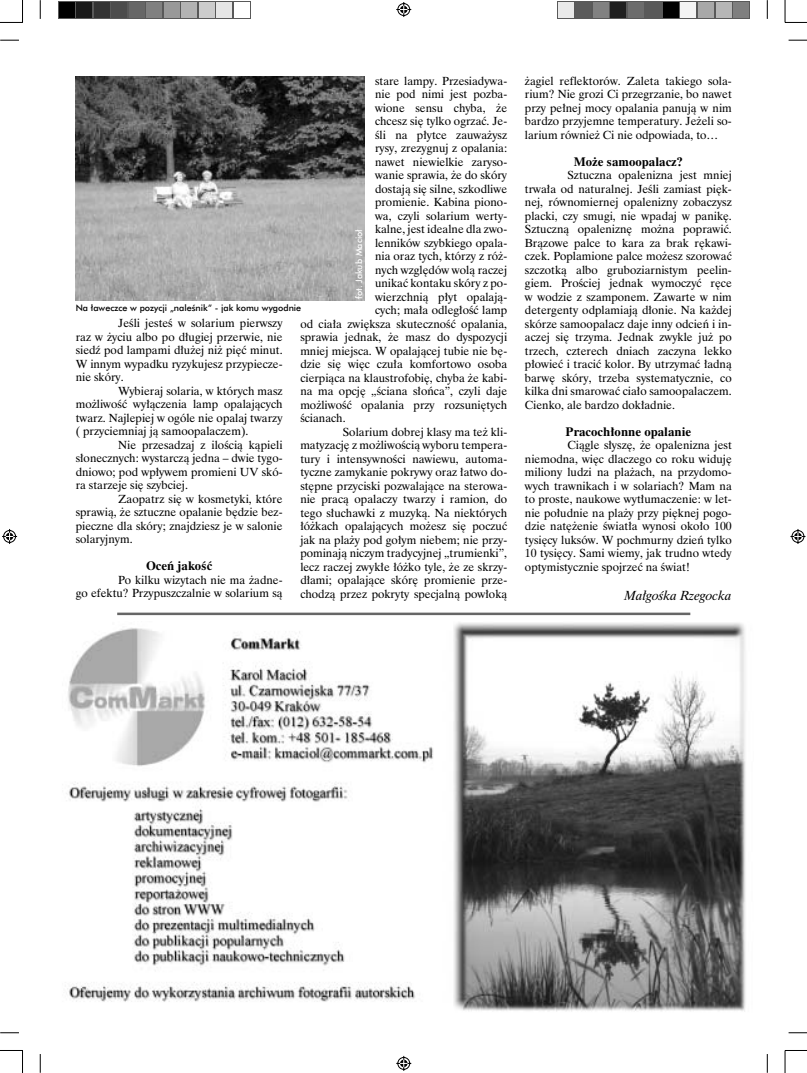
<style>
.page{position:relative;width:807px;height:1073px;background:#fff}
.page>*{position:absolute;margin:0;border:0;box-sizing:border-box;transform-origin:0 0}
.t1{font:italic 12.5px "Dutch 801 Rm PL";color:#000}
.t2{font:11.25px/13.5px "Dutch 801 Rm PL";color:#000;text-align:justify}
.t3{font:700 11.25px "Dutch 801 Rm PL";color:#000}
.t4{font:8.75px "Futura Md PL";color:#000}
.t5{font:8.75px "Futura Md PL";color:#fff}
</style>
<div class="page">
<img style="left:76px;top:76px;width:288px;height:224px">
<hr style="left:117px;top:612px;width:573px;height:3px;background:#666">
<img style="left:66px;top:622px;width:680px;height:390px">
<svg style="left:0;top:40px;width:19px;height:1px"></svg>
<svg style="left:788px;top:40px;width:18px;height:1px"></svg>
<svg style="left:0;top:1032px;width:19px;height:1px"></svg>
<svg style="left:788px;top:1032px;width:18px;height:1px"></svg>
<svg style="left:40px;top:0;width:1px;height:19px"></svg>
<svg style="left:40px;top:1054px;width:1px;height:18px"></svg>
<svg style="left:766px;top:0;width:1px;height:19px"></svg>
<svg style="left:766px;top:1054px;width:1px;height:18px"></svg>
<svg style="left:0;top:0;width:23px;height:23px"></svg>
<svg style="left:0;top:1050px;width:23px;height:22px"></svg>
<svg style="left:784px;top:0;width:22px;height:23px"></svg>
<svg style="left:784px;top:1050px;width:22px;height:22px"></svg>
<svg style="left:396px;top:2px;width:16px;height:15px"></svg>
<svg style="left:396px;top:1055px;width:16px;height:16px"></svg>
<svg style="left:2px;top:529px;width:16px;height:15px"></svg>
<svg style="left:790px;top:529px;width:16px;height:15px"></svg>
<svg style="left:58px;top:1px;width:192px;height:17px"></svg>
<div style="left:59px;top:2px;width:15px;height:15px;background:#000"></div>
<div style="left:76px;top:2px;width:15px;height:15px;background:#191919"></div>
<div style="left:94px;top:2px;width:15px;height:15px;background:#333"></div>
<div style="left:111px;top:2px;width:15px;height:15px;background:#4c4c4c"></div>
<div style="left:129px;top:2px;width:15px;height:15px;background:#666"></div>
<div style="left:146px;top:2px;width:15px;height:15px;background:#808080"></div>
<div style="left:164px;top:2px;width:15px;height:15px;background:#999"></div>
<div style="left:181px;top:2px;width:15px;height:15px;background:#b3b3b3"></div>
<div style="left:199px;top:2px;width:15px;height:15px;background:#ccc"></div>
<div style="left:216px;top:2px;width:15px;height:15px;background:#e6e6e6"></div>
<div style="left:234px;top:2px;width:15px;height:15px;background:#fff"></div>
<svg style="left:557px;top:1px;width:192px;height:17px"></svg>
<div style="left:558px;top:2px;width:15px;height:15px;background:#e9e9e9"></div>
<div style="left:575px;top:2px;width:15px;height:15px;background:#5b5b5b"></div>
<div style="left:593px;top:2px;width:15px;height:15px;background:#818181"></div>
<div style="left:610px;top:2px;width:15px;height:15px;background:#1f1f1f"></div>
<div style="left:628px;top:2px;width:15px;height:15px;background:#6c6c6c"></div>
<div style="left:645px;top:2px;width:15px;height:15px;background:#595959"></div>
<div style="left:663px;top:2px;width:15px;height:15px;background:#000"></div>
<div style="left:680px;top:2px;width:15px;height:15px;background:#f4f4f4"></div>
<div style="left:698px;top:2px;width:15px;height:15px;background:#a8a8a8"></div>
<div style="left:715px;top:2px;width:15px;height:15px;background:#b6b6b6"></div>
<div style="left:733px;top:2px;width:15px;height:15px;background:#7f7f7f"></div>
<p class="t2" style="left:375px;top:75px;width:134px">stare lampy. Przesiadywa-</p>
<p class="t2" style="left:375px;top:88px;width:134px">nie pod nimi jest pozba-</p>
<p class="t2" style="left:375px;top:102px;width:134px">wione sensu chyba, że</p>
<p class="t2" style="left:375px;top:115px;width:134px">chcesz się tylko ogrzać. Je-</p>
<p class="t2" style="left:375px;top:129px;width:134px">śli na płytce zauważysz</p>
<p class="t2" style="left:375px;top:142px;width:134px">rysy, zrezygnuj z opalania:</p>
<p class="t2" style="left:375px;top:156px;width:134px">nawet niewielkie zaryso-</p>
<p class="t2" style="left:375px;top:169px;width:134px">wanie sprawia, że do skóry</p>
<p class="t2" style="left:375px;top:183px;width:134px">dostają się silne, szkodliwe</p>
<p class="t2" style="left:375px;top:196px;width:134px">promienie. Kabina piono-</p>
<p class="t2" style="left:375px;top:210px;width:134px">wa, czyli solarium werty-</p>
<p class="t2" style="left:375px;top:223px;width:134px">kalne, jest idealne dla zwo-</p>
<p class="t2" style="left:375px;top:237px;width:134px">lenników szybkiego opala-</p>
<p class="t2" style="left:375px;top:250px;width:134px">nia oraz tych, którzy z róż-</p>
<p class="t2" style="left:375px;top:264px;width:134px">nych względów wolą raczej</p>
<p class="t2" style="left:375px;top:277px;width:134px">unikać kontaku skóry z po-</p>
<p class="t2" style="left:375px;top:291px;width:134px">wierzchnią płyt opalają-</p>
<p class="t2" style="left:375px;top:304px;width:134px">cych; mała odległość lamp</p>
<p class="t2" style="left:300px;top:318px;width:208px">od ciała zwiększa skuteczność opalania,</p>
<p class="t2" style="left:300px;top:331px;width:208px">sprawia jednak, że masz do dyspozycji</p>
<p class="t2" style="left:300px;top:345px;width:208px">mniej miejsca. W opalającej tubie nie bę-</p>
<p class="t2" style="left:300px;top:358px;width:208px">dzie się więc czuła komfortowo osoba</p>
<p class="t2" style="left:300px;top:372px;width:208px">cierpiąca na klaustrofobię, chyba że kabi-</p>
<p class="t2" style="left:300px;top:385px;width:208px">na ma opcję „ściana słońca”, czyli daje</p>
<p class="t2" style="left:300px;top:399px;width:208px">możliwość opalania przy rozsuniętych</p>
<p class="t2" style="left:300px;top:412px;width:47px">ścianach.</p>
<p class="t2" style="left:343px;top:426px;width:166px">Solarium dobrej klasy ma też kli-</p>
<p class="t2" style="left:300px;top:439px;width:208px">matyzację z możliwością wyboru tempera-</p>
<p class="t2" style="left:300px;top:453px;width:208px">tury i intensywności nawiewu, automa-</p>
<p class="t2" style="left:300px;top:466px;width:208px">tyczne zamykanie pokrywy oraz łatwo do-</p>
<p class="t2" style="left:300px;top:480px;width:208px">stępne przyciski pozwalające na sterowa-</p>
<p class="t2" style="left:300px;top:493px;width:208px">nie pracą opalaczy twarzy i ramion, do</p>
<p class="t2" style="left:300px;top:507px;width:208px">tego słuchawki z muzyką. Na niektórych</p>
<p class="t2" style="left:300px;top:520px;width:208px">łóżkach opalających możesz się poczuć</p>
<p class="t2" style="left:300px;top:534px;width:208px">jak na plaży pod gołym niebem; nie przy-</p>
<p class="t2" style="left:300px;top:547px;width:208px">pominają niczym tradycyjnej „trumienki”,</p>
<p class="t2" style="left:300px;top:561px;width:208px">lecz raczej zwykłe łóżko tyle, że ze skrzy-</p>
<p class="t2" style="left:300px;top:574px;width:208px">dłami; opalające skórę promienie prze-</p>
<p class="t2" style="left:300px;top:588px;width:208px">chodzą przez pokryty specjalną powłoką</p>
<p class="t5" style="left:355px;top:299px;width:71px;rotate:-90deg">fot. Jakub Macioł</p>
<p class="t4" style="left:76px;top:305px;width:227px">Na ławeczce w pozycji „naleśnik” - jak komu wygodnie</p>
<p class="t2" style="left:76px;top:318px;width:208px;text-indent:43px">Jeśli jesteś w solarium pierwszy raz w życiu albo po długiej przerwie, nie siedź pod lampami dłużej niż pięć minut.<br>W innym wypadku ryzykujesz przypiecze&shy;nie skóry.</p>
<p class="t2" style="left:76px;top:385px;width:208px;text-indent:43px">Wybieraj solaria, w których masz możliwość wyłączenia lamp opalających twarz. Najlepiej w ogóle nie opalaj twarzy ( przyciemniaj ją samoopalaczem).</p>
<p class="t2" style="left:76px;top:439px;width:208px;text-indent:43px">Nie przesadzaj z ilością kąpieli słonecznych: wystarczą jedna – dwie tygo&shy;dniowo; pod wpływem promieni UV skó&shy;ra starzeje się szybciej.</p>
<p class="t2" style="left:76px;top:493px;width:208px;text-indent:43px">Zaopatrz się w kosmetyki, które sprawią, że sztuczne opalanie będzie bez&shy;pieczne dla skóry; znajdziesz je w salonie solaryjnym.</p>
<p class="t3" style="left:146px;top:561px;width:68px">Oceń jakość</p>
<p class="t2" style="left:76px;top:574px;width:208px;text-align:right">Po kilku wizytach nie ma żadne-<br>go efektu? Przypuszczalnie w solarium są</p>
<p class="t2" style="left:524px;top:75px;width:208px">żagiel reflektorów. Zaleta takiego sola&shy;rium? Nie grozi Ci przegrzanie, bo nawet przy pełnej mocy opalania panują w nim bardzo przyjemne temperatury. Jeżeli so&shy;larium również Ci nie odpowiada, to…</p>
<p class="t3" style="left:573px;top:156px;width:111px">Może samoopalacz?</p>
<p class="t2" style="left:524px;top:169px;width:208px;text-indent:43px">Sztuczna opalenizna jest mniej trwała od naturalnej. Jeśli zamiast pięk&shy;nej, równomiernej opalenizny zobaczysz placki, czy smugi, nie wpadaj w panikę.<br>Sztuczną opaleniznę można poprawić.<br>Brązowe palce to kara za brak rękawi&shy;czek. Poplamione palce możesz szorować szczotką albo gruboziarnistym peelin&shy;giem. Prościej jednak wymoczyć ręce w wodzie z szamponem. Zawarte w nim detergenty odplamiają dłonie. Na każdej skórze samoopalacz daje inny odcień i in&shy;aczej się trzyma. Jednak zwykle już po trzech, czterech dniach zaczyna lekko płowieć i tracić kolor. By utrzymać ładną barwę skóry, trzeba systematycznie, co kilka dni smarować ciało samoopalaczem.<br>Cienko, ale bardzo dokładnie.</p>
<p class="t3" style="left:565px;top:426px;width:127px">Pracochłonne opalanie</p>
<p class="t2" style="left:524px;top:439px;width:208px;text-indent:43px">Ciągle słyszę, że opalenizna jest niemodna, więc dlaczego co roku widuję miliony ludzi na plażach, na przydomo&shy;wych trawnikach i w solariach? Mam na to proste, naukowe wytłumaczenie: w let&shy;nie południe na plaży przy pięknej pogo&shy;dzie natężenie światła wynosi około 100 tysięcy luksów. W pochmurny dzień tylko 10 tysięcy. Sami wiemy, jak trudno wtedy optymistycznie spojrzeć na świat!</p>
<p class="t1" style="left:624px;top:591px;width:109px">Małgośka Rzegocka</p>
</div>
